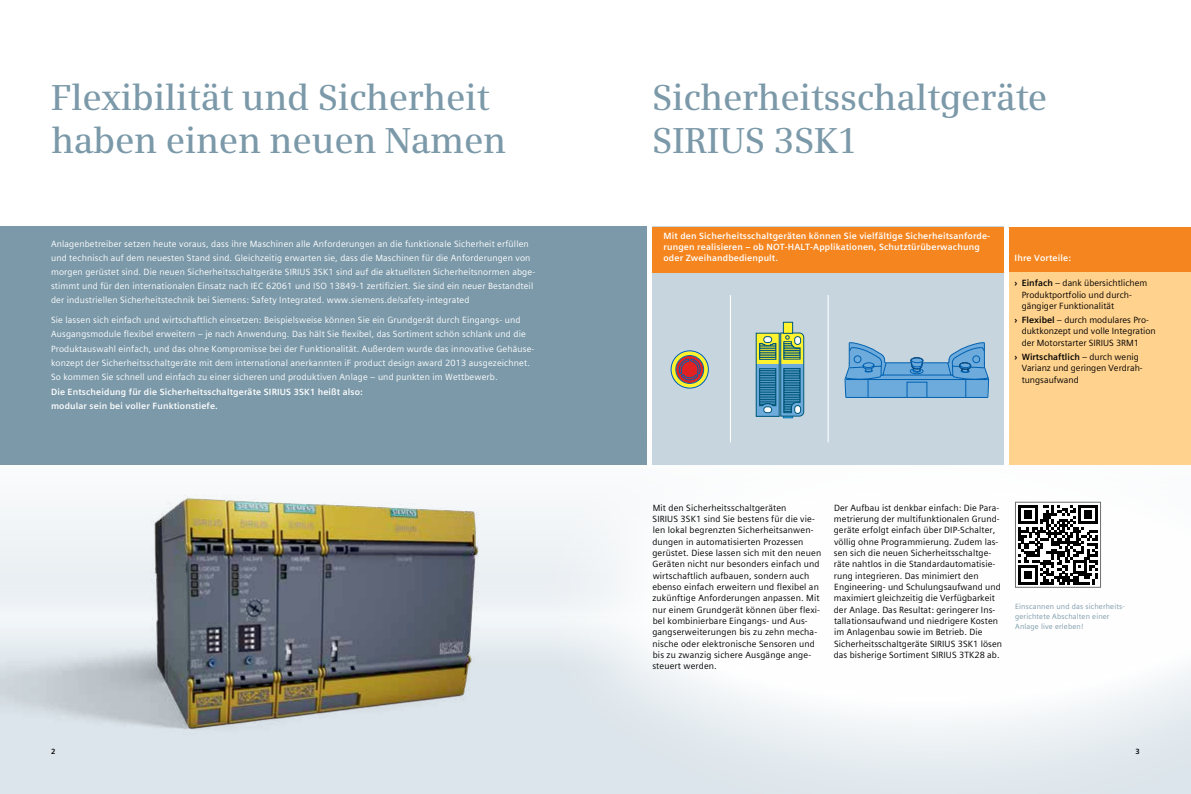
<style>
.page{position:relative;width:1191px;height:794px;background:#fff}
.page>*{position:absolute;margin:0;border:0;box-sizing:border-box;transform-origin:0 0}
.t1{font:600 36px/42.5px "Siemens Serif";letter-spacing:-.01em;color:#7b99a9}
.t2{font:9px/11.3px "Siemens Sans Global";letter-spacing:.01em;color:#000}
.t3{font:9px/14.2px "Siemens Sans Global";letter-spacing:.015em;color:#fff}
.t4{font:700 9px/11.3px "Siemens Sans Global";letter-spacing:.015em;color:#fff}
.t5{font:7.5px/9.9px "Siemens Sans Global";letter-spacing:.02em;color:#7b99a9}
.t6{font:700 7.5px "Siemens Sans Global";color:#000}
.s1{font-weight:700}
</style>
<div class="page">
<div style="left:0;top:431px;width:1191px;height:363px;background:#dce5eb"></div>
<svg style="left:531px;top:347px;width:660px;height:415px;fill:#fdfdfe"></svg>
<img style="left:0;top:465px;width:531px;height:265px">
<div style="left:652px;top:227px;width:351px;height:238px;background:#c7d6de"></div>
<hr style="left:730px;top:295px;width:1px;height:147px;background:#fff">
<hr style="left:827px;top:295px;width:1px;height:147px;background:#fff">
<div style="left:0;top:227px;width:646px;height:238px;background:#7b99a9"></div>
<div style="left:652px;top:227px;width:351px;height:45px;background:#f5851e"></div>
<svg style="left:671px;top:351px;width:37px;height:37px"></svg>
<div style="left:671px;top:350px;width:37px;height:38px;border:1px solid #0060af;border-radius:50%"></div>
<svg style="left:675px;top:355px;width:29px;height:29px"></svg>
<div style="left:756px;top:364px;width:23px;height:52px;background:#6dabdd"></div>
<div style="left:756px;top:333px;width:23px;height:31px;background:#fff22f"></div>
<div style="left:756px;top:333px;width:23px;height:83px;border:1px solid #005779"></div>
<div style="left:783px;top:322px;width:10px;height:12px;background:#fff22f;border:1px solid #005779"></div>
<svg style="left:759px;top:332px;width:45px;height:86px;background:#61978f"></svg>
<svg style="left:844px;top:342px;width:145px;height:56px"></svg>
<svg style="left:1017px;top:504px;width:81px;height:81px"></svg>
<svg style="left:1018px;top:505px;width:79px;height:79px;background:#747474"></svg>
<div style="left:1015px;top:502px;width:85px;height:85px;border:1px solid #6d6e70"></div>
<div style="left:1009px;top:227px;width:182px;height:45px;background:#f5851e"></div>
<div style="left:1009px;top:272px;width:182px;height:193px;background:#ffd28d"></div>
<h1 class="t1" style="left:51px;top:76px;width:457px">Flexibilität und Sicherheit haben einen neuen Namen</h1>
<h1 class="t1" style="left:652px;top:76px;width:397px">Sicherheitsschaltgeräte<br>SIRIUS 3SK1</h1>
<p class="t3" style="left:51px;top:236px;width:485px">Anlagenbetreiber setzen heute voraus, dass ihre Maschinen alle Anforderungen an die funktionale Sicherheit erfüllen und technisch auf dem neuesten Stand sind. Gleichzeitig erwarten sie, dass die Maschinen für die Anforderungen von morgen gerüstet sind. Die neuen Sicherheitsschaltgeräte SIRIUS 3SK1 sind auf die aktuellsten Sicherheitsnormen abge&shy;stimmt und für den internationalen Einsatz nach IEC 62061 und ISO 13849-1 zertifiziert. Sie sind ein neuer Bestandteil der industriellen Sicherheitstechnik bei Siemens: Safety Integrated. www.siemens.de/safety-integrated</p>
<p class="t3" style="left:51px;top:313px;width:485px">Sie lassen sich einfach und wirtschaftlich einsetzen: Beispielsweise können Sie ein Grundgerät durch Eingangs- und Ausgangsmodule flexibel erweitern – je nach Anwendung. Das hält Sie flexibel, das Sortiment schön schlank und die Produktauswahl einfach, und das ohne Kompromisse bei der Funktionalität. Außerdem wurde das innovative Gehäuse&shy;konzept der Sicherheitsschaltgeräte mit dem international anerkannten iF product design award 2013 ausgezeichnet.<br>So kommen Sie schnell und einfach zu einer sicheren und produktiven Anlage – und punkten im Wettbewerb.</p>
<p class="t4" style="left:51px;top:385px;width:313px;line-height:14.2px">Die Entscheidung für die Sicherheitsschaltgeräte SIRIUS 3SK1 heißt also: modular sein bei voller Funktionstiefe.</p>
<p class="t4" style="left:663px;top:230px;width:328px">Mit den Sicherheitsschaltgeräten können Sie vielfältige Sicherheitsanforde&shy;rungen realisieren – ob NOT-HALT-Applikationen, Schutztürüberwachung oder Zweihandbedienpult.</p>
<p class="t4" style="left:1014px;top:252px;width:58px">Ihre Vorteile:</p>
<p class="t2" style="left:1021px;top:277px;width:127px;text-indent:-7px"><span class="s1">› Einfach</span> – dank übersichtlichem<br>Produktportfolio und durch&shy;gängiger Funktionalität</p>
<p class="t2" style="left:1021px;top:314px;width:136px;text-indent:-7px"><span class="s1">› Flexibel</span> – durch modulares Pro&shy;duktkonzept und volle Integration der Motorstarter SIRIUS 3RM1</p>
<p class="t2" style="left:1021px;top:351px;width:122px;text-indent:-7px"><span class="s1">› Wirtschaftlich</span> – durch wenig<br>Varianz und geringen Verdrah&shy;tungsaufwand</p>
<p class="t2" style="left:652px;top:502px;width:170px">Mit den Sicherheitsschaltgeräten<br>SIRIUS 3SK1 sind Sie bestens für die vie&shy;len lokal begrenzten Sicherheitsanwen&shy;dungen in automatisierten Prozessen gerüstet. Diese lassen sich mit den neuen Geräten nicht nur besonders einfach und wirtschaftlich aufbauen, sondern auch ebenso einfach erweitern und flexibel an zukünftige Anforderungen anpassen. Mit nur einem Grundgerät können über flexi&shy;bel kombinierbare Eingangs- und Aus&shy;gangserweiterungen bis zu zehn mecha&shy;nische oder elektronische Sensoren und bis zu zwanzig sichere Ausgänge ange&shy;steuert werden.</p>
<p class="t2" style="left:834px;top:502px;width:170px">Der Aufbau ist denkbar einfach: Die Para&shy;metrierung der multifunktionalen Grund&shy;geräte erfolgt einfach über DIP-Schalter, völlig ohne Programmierung. Zudem las&shy;sen sich die neuen Sicherheitsschaltge&shy;räte nahtlos in die Standardautomatisie&shy;rung integrieren. Das minimiert den Engineering- und Schulungsaufwand und maximiert gleichzeitig die Verfügbarkeit der Anlage. Das Resultat: geringerer Ins&shy;tallationsaufwand und niedrigere Kosten im Anlagenbau sowie im Betrieb. Die Sicherheitsschaltgeräte SIRIUS 3SK1 lösen das bisherige Sortiment SIRIUS 3TK28 ab.</p>
<p class="t5" style="left:1015px;top:602px;width:110px">Einscannen und das sicherheits&shy;gerichtete Abschalten einer<br>Anlage live erleben!</p>
<p class="t6" style="left:51px;top:745px;width:6px">2</p>
<p class="t6" style="left:1135px;top:745px;width:6px">3</p>
</div>
